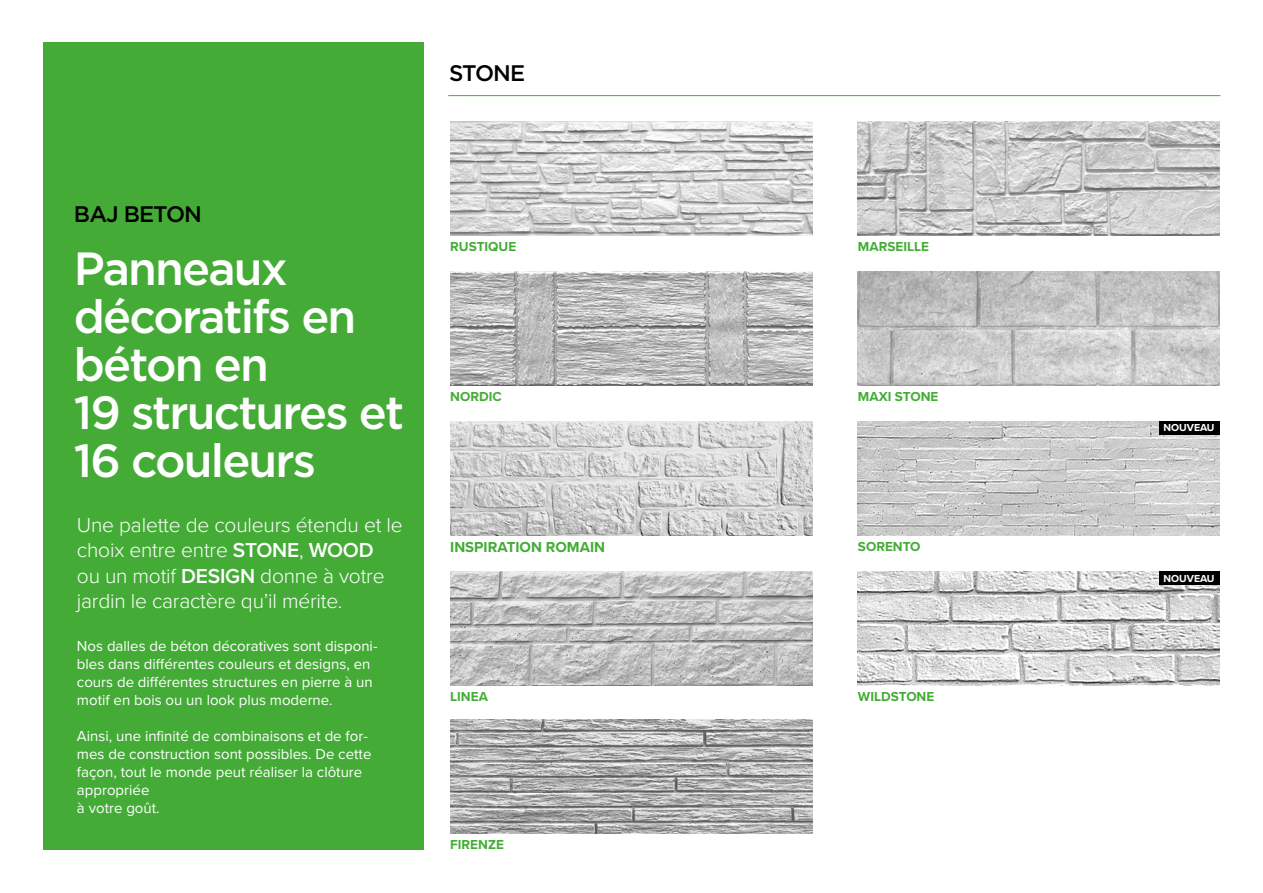
<style>
.page{position:relative;width:1263px;height:893px;background:#fff}
.page>*{position:absolute;margin:0;border:0;box-sizing:border-box;transform-origin:0 0}
.t1{font:500 46.5px/48px "Gotham";letter-spacing:-.04em;color:#fff}
.t2{font:500 22.5px "Gotham";letter-spacing:-.04em;color:#000}
.t3{font:300 21px/25.5px "Proxima Nova";letter-spacing:-.01em;color:#fff}
.t4{font:15px/18px "Proxima Nova";color:#fff}
.t5{font:700 15px "Proxima Nova";color:#44ac36}
.t6{font:700 13.5px "Proxima Nova";color:#44ac36}
.t7{font:700 10.5px "Proxima Nova";color:#fff}
.s1{font-weight:600}
</style>
<div class="page">
<div style="left:43px;top:43px;width:380px;height:807px;background:#44ac36"></div>
<img style="left:450px;top:121px;width:362px;height:114px">
<img style="left:858px;top:121px;width:362px;height:114px">
<img style="left:450px;top:421px;width:362px;height:114px">
<img style="left:858px;top:421px;width:362px;height:114px">
<img style="left:450px;top:272px;width:362px;height:114px">
<img style="left:858px;top:272px;width:362px;height:114px">
<img style="left:450px;top:572px;width:362px;height:114px">
<img style="left:858px;top:572px;width:362px;height:114px">
<img style="left:450px;top:719px;width:362px;height:114px">
<div style="left:1160px;top:421px;width:60px;height:13px;background:#000"></div>
<div style="left:1160px;top:571px;width:60px;height:13px;background:#000"></div>
<hr style="left:448px;top:95px;width:772px;height:1px;background:#44ac36">
<h2 class="t2" style="left:449px;top:58px;width:78px">STONE</h2>
<h2 class="t2" style="left:74px;top:199px;width:130px">BAJ BETON</h2>
<h1 class="t1" style="left:74px;top:244px;width:332px">Panneaux décoratifs en béton en<br>19 structures et<br>16 couleurs</h1>
<h3 class="t3" style="left:77px;top:511px;width:327px">Une palette de couleurs étendu et le choix entre entre <span class="s1">STONE</span>, <span class="s1">WOOD<br></span>ou un motif <span class="s1">DESIGN</span> donne à votre jardin le caractère qu’il mérite.</h3>
<p class="t4" style="left:77px;top:637px;width:302px">Nos dalles de béton décoratives sont disponi&shy;bles dans différentes couleurs et designs, en cours de différentes structures en pierre à un motif en bois ou un look plus moderne.</p>
<p class="t4" style="left:77px;top:727px;width:296px">Ainsi, une infinité de combinaisons et de for&shy;mes de construction sont possibles. De cette façon, tout le monde peut réaliser la clôture appropriée<br>à votre goût.</p>
<p class="t6" style="left:450px;top:236px;width:68px">RUSTIQUE</p>
<p class="t6" style="left:858px;top:236px;width:73px">MARSEILLE</p>
<p class="t6" style="left:450px;top:387px;width:53px">NORDIC</p>
<p class="t6" style="left:858px;top:387px;width:82px">MAXI STONE</p>
<p class="t5" style="left:450px;top:536px;width:156px">INSPIRATION ROMAIN</p>
<p class="t6" style="left:858px;top:536px;width:64px">SORENTO</p>
<p class="t6" style="left:450px;top:687px;width:39px">LINEA</p>
<p class="t6" style="left:858px;top:687px;width:78px">WILDSTONE</p>
<p class="t6" style="left:450px;top:835px;width:55px">FIRENZE</p>
<p class="t7" style="left:1163px;top:420px;width:53px">NOUVEAU</p>
<p class="t7" style="left:1163px;top:570px;width:53px">NOUVEAU</p>
</div>
